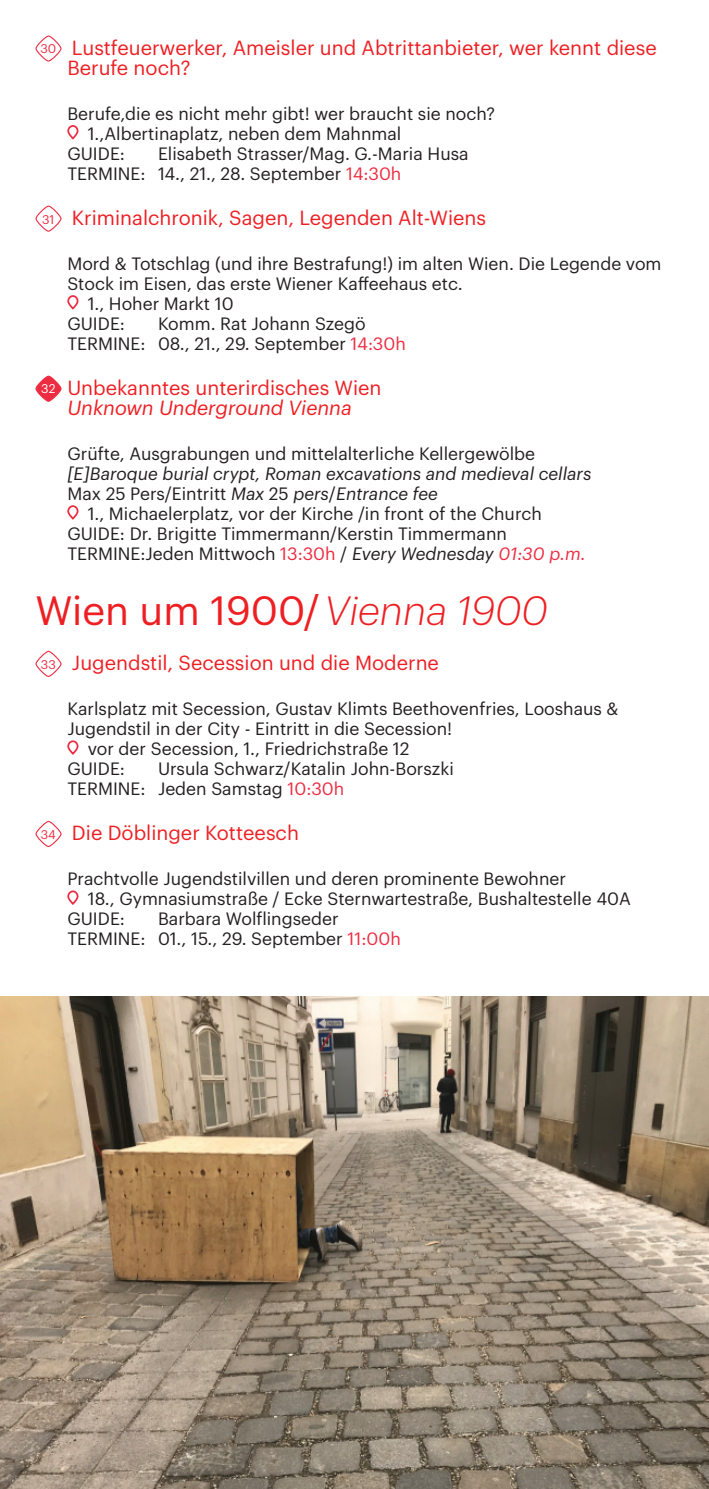
<style>
.page{position:relative;width:709px;height:1489px;background:#fff}
.page>*{position:absolute;margin:0;border:0;box-sizing:border-box;transform-origin:0 0}
.t1{font:40px "Graphik LCG";color:#ee1f23}
.t2{font:20px/20px "Graphik LCG";color:#ee1f23}
.t3{font:17.5px/20px "Graphik LCG";color:#231f20}
.t4{font:italic 17.5px "Graphik LCG";color:#231f20}
.s1{font-size:12.25px;color:#ed2c41}
.s2{color:#ed2c41}
.s3{font-size:12.25px;color:#fff}
.s4{font-style:italic}
.s5{font-style:italic;color:#ed2c41}
.s6{font-weight:300;font-style:italic}
</style>
<div class="page">
<div style="left:35px;top:35px;width:27px;height:27px;border:1px solid #ed2c41;border-radius:50%"></div>
<div style="left:67px;top:125px;width:11px;height:14px;border:2px solid #ed2c41;border-radius:5px"></div>
<div style="left:35px;top:205px;width:27px;height:27px;border:1px solid #ed2c41;border-radius:50%"></div>
<div style="left:67px;top:295px;width:11px;height:14px;border:2px solid #ed2c41;border-radius:5px"></div>
<svg style="left:36px;top:376px;width:25px;height:25px"></svg>
<div style="left:35px;top:375px;width:27px;height:27px;border:1px solid #ed2c41;border-radius:50%"></div>
<div style="left:67px;top:505px;width:11px;height:14px;border:2px solid #ed2c41;border-radius:5px"></div>
<div style="left:35px;top:650px;width:27px;height:27px;border:1px solid #ed2c41;border-radius:50%"></div>
<div style="left:67px;top:740px;width:11px;height:14px;border:2px solid #ed2c41;border-radius:5px"></div>
<div style="left:35px;top:820px;width:27px;height:27px;border:1px solid #ed2c41;border-radius:50%"></div>
<div style="left:67px;top:890px;width:11px;height:14px;border:2px solid #ed2c41;border-radius:5px"></div>
<img style="left:0;top:996px;width:709px;height:492px">
<p class="t2" style="left:67px;top:36px;width:591px;text-indent:-27px"><span class="s1">30</span> Lustfeuerwerker, Ameisler und Abtrittanbieter, wer kennt diese<br>Berufe noch?</p>
<p class="t3" style="left:67px;top:102px;width:429px">Berufe,die es nicht mehr gibt! wer braucht sie noch?</p>
<p class="t3" style="left:88px;top:122px;width:315px">1.,Albertinaplatz, neben dem Mahnmal</p>
<p class="t3" style="left:67px;top:142px;width:59px">GUIDE:</p>
<p class="t3" style="left:67px;top:142px;width:403px;text-indent:91px">Elisabeth Strasser/Mag. G.-Maria Husa<br>TERMINE: 14., 21., 28. September <span class="s2">14:30h</span></p>
<p class="t2" style="left:42px;top:206px;width:445px"><span class="s1">31</span> Kriminalchronik, Sagen, Legenden Alt-Wiens</p>
<p class="t3" style="left:67px;top:252px;width:595px">Mord &amp; Totschlag (und ihre Bestrafung!) im alten Wien. Die Legende vom</p>
<p class="t3" style="left:67px;top:272px;width:397px">Stock im Eisen, das erste Wiener Kaffeehaus etc.</p>
<p class="t3" style="left:88px;top:292px;width:147px">1., Hoher Markt 10</p>
<p class="t3" style="left:67px;top:312px;width:59px">GUIDE:</p>
<p class="t3" style="left:67px;top:312px;width:340px;text-indent:91px">Komm. Rat Johann Szegö<br>TERMINE: 08., 21., 29. September <span class="s2">14:30h</span></p>
<p class="t2" style="left:41px;top:376px;width:342px;text-align:center"><span class="s3">32</span> Unbekanntes unterirdisches Wien<br><span class="s4">Unknown Underground Vienna</span></p>
<p class="t3" style="left:67px;top:442px;width:469px">Grüfte, Ausgrabungen und mittelalterliche Kellergewölbe</p>
<p class="t4" style="left:67px;top:460px;width:525px">[E]Baroque burial crypt, Roman excavations and medieval cellars</p>
<p class="t3" style="left:67px;top:482px;width:372px">Max 25 Pers/Eintritt <span class="s4">Max</span> 25 <span class="s4">pers</span>/<span class="s4">Entrance fee</span></p>
<p class="t3" style="left:88px;top:502px;width:455px">1., Michaelerplatz, vor der Kirche /in front of the Church</p>
<p class="t3" style="left:67px;top:522px;width:441px">GUIDE: Dr. Brigitte Timmermann/Kerstin Timmermann</p>
<p class="t3" style="left:67px;top:542px;width:520px">TERMINE:Jeden Mittwoch <span class="s2">13:30h</span> / <span class="s4">Every Wednesday</span> <span class="s5">01:30 p.m.</span></p>
<h1 class="t1" style="left:35px;top:580px;width:514px">Wien um 1900/<span class="s6">Vienna 1900</span></h1>
<p class="t2" style="left:41px;top:651px;width:399px"><span class="s1">33</span> Jugendstil, Secession und die Moderne</p>
<p class="t3" style="left:67px;top:697px;width:553px">Karlsplatz mit Secession, Gustav Klimts Beethovenfries, Looshaus &amp;</p>
<p class="t3" style="left:67px;top:717px;width:386px">Jugendstil in der City - Eintritt in die Secession!</p>
<p class="t3" style="left:88px;top:737px;width:323px">vor der Secession, 1., Friedrichstraße 12</p>
<p class="t3" style="left:67px;top:757px;width:59px">GUIDE:</p>
<p class="t3" style="left:67px;top:757px;width:388px;text-indent:91px">Ursula Schwarz/Katalin John-Borszki<br>TERMINE: Jeden Samstag <span class="s2">10:30h</span></p>
<p class="t2" style="left:41px;top:821px;width:259px"><span class="s1">34</span> Die Döblinger Kotteesch</p>
<p class="t3" style="left:67px;top:867px;width:500px">Prachtvolle Jugendstilvillen und deren prominente Bewohner</p>
<p class="t3" style="left:88px;top:887px;width:544px">18., Gymnasiumstraße / Ecke Sternwartestraße, Bushaltestelle 40A</p>
<p class="t3" style="left:67px;top:907px;width:59px">GUIDE:</p>
<p class="t3" style="left:67px;top:907px;width:335px;text-indent:91px">Barbara Wolflingseder<br>TERMINE: 01., 15., 29. September <span class="s2">11:00h</span></p>
</div>
